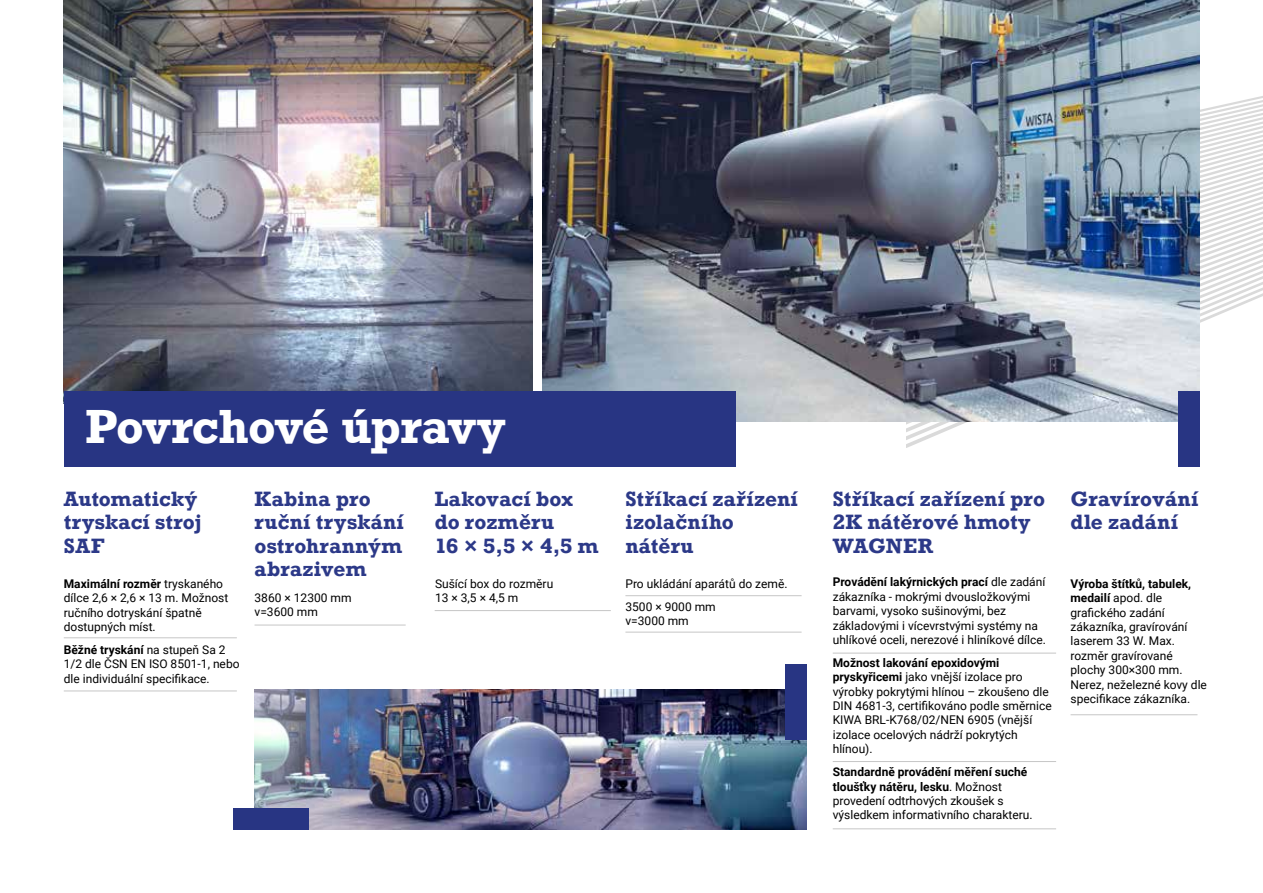
<style>
.page{position:relative;width:1263px;height:893px;background:#fff}
.page>*{position:absolute;margin:0;border:0;box-sizing:border-box;transform-origin:0 0}
.t1{font:700 45px "Rockwell";letter-spacing:-.02em;color:#fff}
.t2{font:700 19.5px/23.4px "Rockwell";letter-spacing:.01em;color:#2c3988}
.t3{font:12px/14.4px "Roboto";color:#000}
.s1{font-weight:700}
</style>
<div class="page">
<svg style="left:909px;top:0;width:354px;height:447px"></svg>
<svg style="left:906px;top:422px;width:3px;height:26px"></svg>
<img style="left:542px;top:0;width:657px;height:422px">
<img style="left:64px;top:0;width:468px;height:392px">
<div style="left:64px;top:392px;width:672px;height:75px;background:#283583"></div>
<div style="left:1178px;top:392px;width:21px;height:75px;background:#283583"></div>
<hr style="left:64px;top:691px;width:173px;height:1px;background:#c6c6c6">
<hr style="left:64px;top:637px;width:173px;height:1px;background:#c6c6c6">
<hr style="left:255px;top:625px;width:151px;height:1px;background:#c6c6c6">
<hr style="left:435px;top:610px;width:176px;height:1px;background:#c6c6c6">
<hr style="left:625px;top:595px;width:177px;height:1px;background:#c6c6c6">
<hr style="left:625px;top:632px;width:177px;height:1px;background:#c6c6c6">
<hr style="left:833px;top:653px;width:223px;height:1px;background:#c6c6c6">
<hr style="left:833px;top:761px;width:223px;height:1px;background:#c6c6c6">
<hr style="left:1070px;top:714px;width:127px;height:1px;background:#c6c6c6">
<hr style="left:833px;top:828px;width:223px;height:1px;background:#c6c6c6">
<img style="left:255px;top:690px;width:551px;height:139px">
<div style="left:233px;top:808px;width:75px;height:21px;background:#283583"></div>
<div style="left:785px;top:664px;width:21px;height:75px;background:#283583"></div>
<h1 class="t1" style="left:85px;top:397px;width:423px">Povrchové úpravy</h1>
<h2 class="t2" style="left:255px;top:487px;width:151px">Kabina pro ruční tryskání ostrohranným abrazivem</h2>
<h2 class="t2" style="left:625px;top:487px;width:174px">Stříkací zařízení izolačního nátěru</h2>
<h2 class="t2" style="left:1070px;top:487px;width:129px">Gravírování dle zadání</h2>
<h2 class="t2" style="left:833px;top:487px;width:214px">Stříkací zařízení pro<br>2K nátěrové hmoty<br>WAGNER</h2>
<h2 class="t2" style="left:64px;top:487px;width:139px">Automatický tryskací stroj<br>SAF</h2>
<h2 class="t2" style="left:435px;top:487px;width:166px">Lakovací box do rozměru<br>16 × 5,5 × 4,5 m</h2>
<p class="t3" style="left:833px;top:574px;width:215px"><span class="s1">Provádění lakýrnických prací</span> dle zadání zákazníka - mokrými dvousložkovými barvami, vysoko sušinovými, bez základovými i vícevrstvými systémy na uhlíkové oceli, nerezové i hliníkové dílce.</p>
<p class="t3" style="left:833px;top:655px;width:220px"><span class="s1">Možnost lakování epoxidovými pryskyřicemi</span> jako vnější izolace pro výrobky pokrytými hlínou – zkoušeno dle DIN 4681-3, certifikováno podle směrnice KIWA BRL-K768/02/NEN 6905 (vnější izolace ocelových nádrží pokrytých hlínou).</p>
<p class="t3" style="left:833px;top:764px;width:201px"><span class="s1">Standardně provádění měření suché tloušťky nátěru, lesku</span>. Možnost provedení odtrhových zkoušek s výsledkem informativního charakteru.</p>
<p class="t3" style="left:625px;top:571px;width:164px;line-height:23px">Pro ukládání aparátů do země.<br>3500 × 9000 mm</p>
<p class="t3" style="left:625px;top:613px;width:65px">v=3000 mm</p>
<p class="t3" style="left:1070px;top:576px;width:138px"><span class="s1">Výroba štítků, tabulek, medailí</span> apod. dle grafického zadání zákazníka, gravírování laserem 33 W. Max. rozměr gravírované plochy 300×300 mm.<br>Nerez, neželezné kovy dle specifikace zákazníka.</p>
<p class="t3" style="left:64px;top:576px;width:166px"><span class="s1">Maximální rozměr</span> tryskaného dílce 2,6 × 2,6 × 13 m. Možnost ručního dotryskání špatně dostupných míst.</p>
<p class="t3" style="left:64px;top:642px;width:177px"><span class="s1">Běžné tryskání</span> na stupeň Sa 2<br>1/2 dle ČSN EN ISO 8501-1, nebo dle individuální specifikace.</p>
<p class="t3" style="left:435px;top:576px;width:120px">Sušící box do rozměru<br>13 × 3,5 × 4,5 m</p>
<p class="t3" style="left:255px;top:590px;width:99px">3860 × 12300 mm v=3600 mm</p>
</div>
